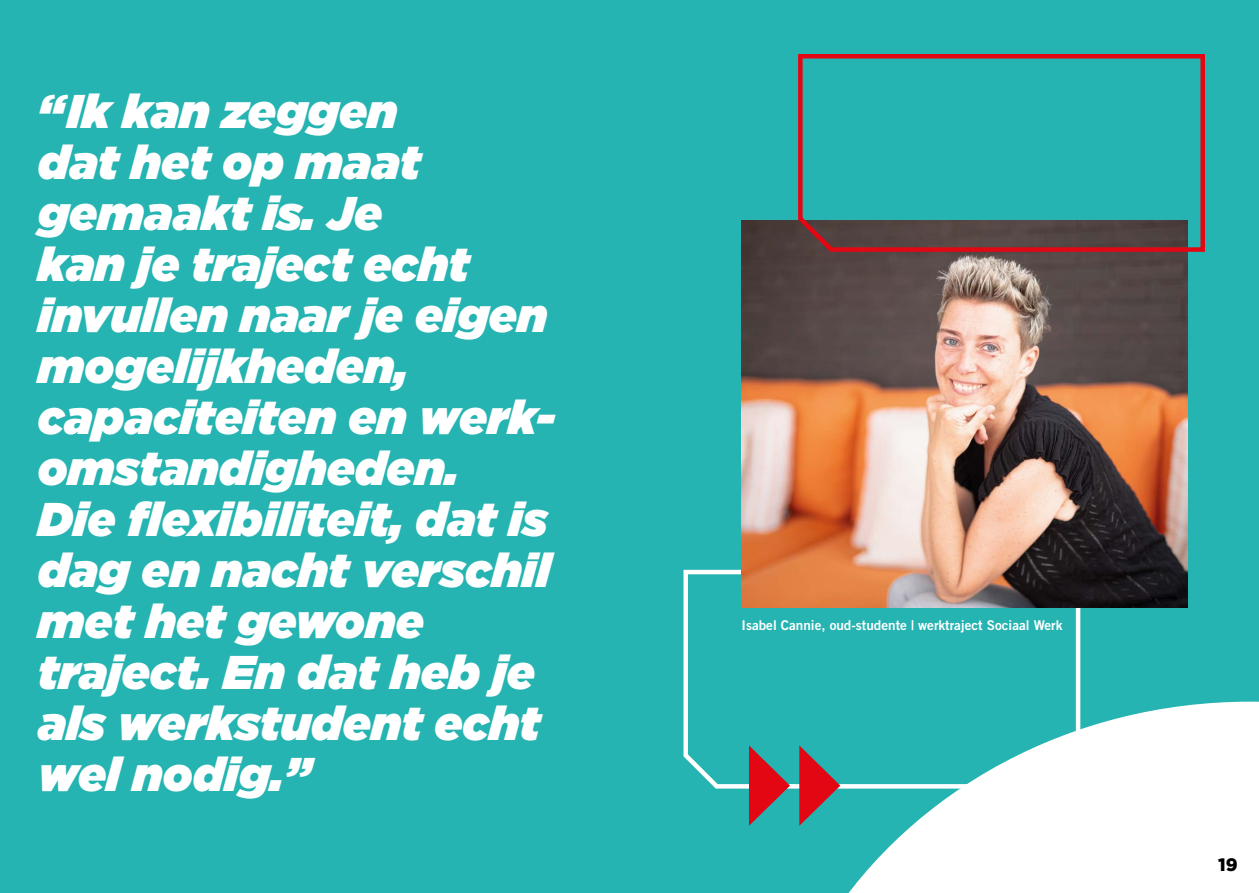
<style>
.page{position:relative;width:1259px;height:893px;background:#25b4b1}
.page>*{position:absolute;margin:0;border:0;box-sizing:border-box;transform-origin:0 0}
.t1{font:italic 900 47.25px/51px "Gotham";color:#fff}
.t2{font:900 18px "Gotham";color:#000}
.t3{font:13.5px "Trade Gothic LT Pro Bd 2";color:#fff}
</style>
<div class="page">
<svg style="left:681px;top:568px;width:401px;height:223px"></svg>
<img style="left:741px;top:220px;width:446px;height:387px">
<svg style="left:796px;top:52px;width:411px;height:202px"></svg>
<svg style="left:749px;top:745px;width:41px;height:81px"></svg>
<svg style="left:799px;top:745px;width:41px;height:81px"></svg>
<p class="t1" style="left:38px;top:85px;width:519px">“Ik kan zeggen<br>dat het op maat gemaakt is. Je<br>kan je traject echt invullen naar je eigen mogelijkheden, capaciteiten en werk&shy;omstandigheden.<br>Die flexibiliteit, dat is dag en nacht verschil met het gewone traject. En dat heb je als werkstudent echt wel nodig.”</p>
<p class="t3" style="left:741px;top:617px;width:322px">Isabel Cannie, oud-studente | werktraject Sociaal Werk</p>
<p class="t2" style="left:1218px;top:854px;width:21px">19</p>
</div>
